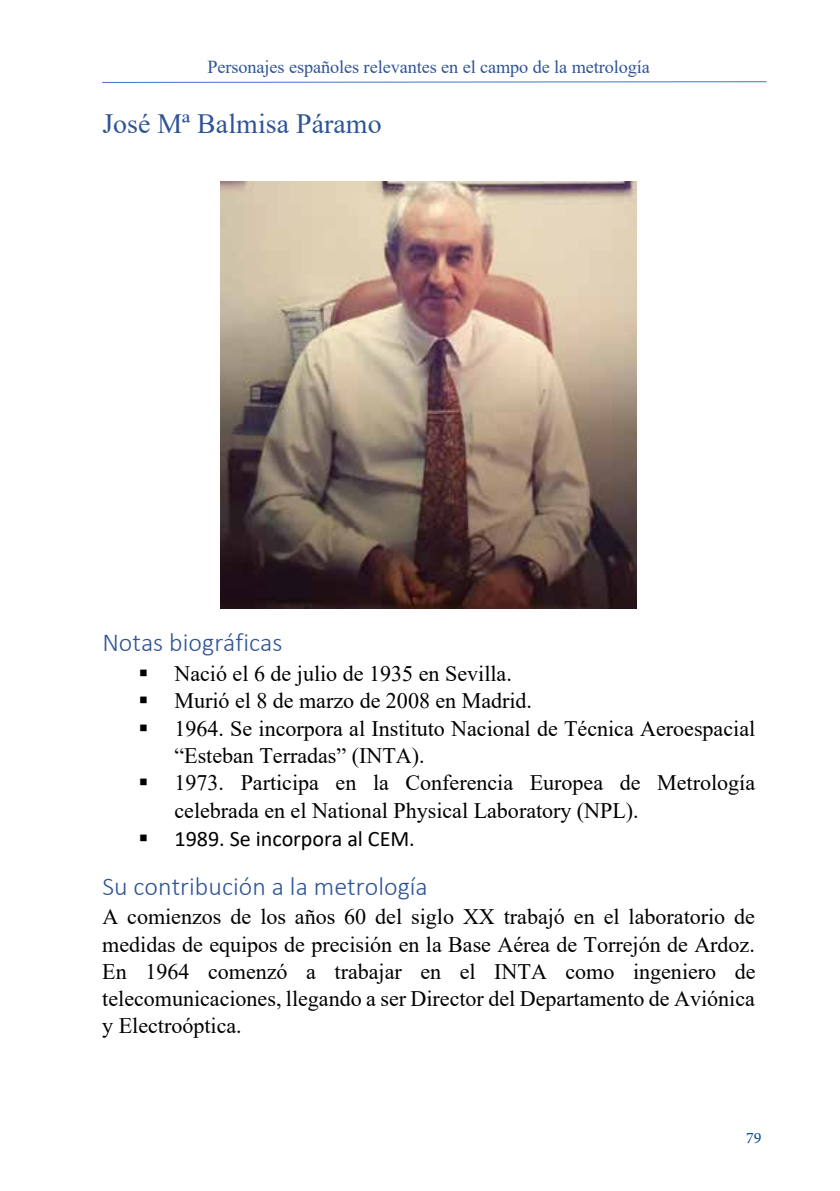
<style>
.page{position:relative;width:840px;height:1191px;background:#fff}
.page>*{position:absolute;margin:0;border:0;box-sizing:border-box;transform-origin:0 0}
.t1{font:27.8px "Times New Roman";color:#2f5496}
.t2{font:300 26px "Calibri";color:#2f5496}
.t3{font:22px/27.2px "Times New Roman";color:#000}
.t4{font:22px "Calibri";color:#000}
.t5{font:18.2px "Times New Roman";letter-spacing:-.005em;color:#2f5496}
.t6{font:16px "Minion Pro";color:#004994}
</style>
<div class="page">
<svg style="left:102px;top:81px;width:665px;height:2px"></svg>
<img style="left:221px;top:182px;width:415px;height:426px">
<p class="t5" style="left:207px;top:55px;width:443px">Personajes españoles relevantes en el campo de la metrología</p>
<p class="t1" style="left:102px;top:104px;width:281px">José Mª Balmisa Páramo</p>
<p class="t2" style="left:102px;top:626px;width:181px">Notas biográficas</p>
<p class="t3" style="left:138px;top:659px;width:375px">▪ Nació el 6 de julio de 1935 en Sevilla.</p>
<p class="t3" style="left:138px;top:686px;width:395px">▪ Murió el 8 de marzo de 2008 en Madrid.</p>
<p class="t3" style="left:174px;top:714px;width:582px;text-indent:-36px">▪ 1964. Se incorpora al Instituto Nacional de Técnica Aeroespacial “Esteban Terradas” (INTA).</p>
<p class="t3" style="left:174px;top:768px;width:582px;text-indent:-36px">▪ 1973. Participa en la Conferencia Europea de Metrología celebrada en el National Physical Laboratory (NPL).</p>
<p class="t4" style="left:138px;top:823px;width:278px">▪ 1989. Se incorpora al CEM.</p>
<p class="t2" style="left:102px;top:869px;width:327px">Su contribución a la metrología</p>
<p class="t3" style="left:102px;top:902px;width:654px;text-align:justify">A comienzos de los años 60 del siglo XX trabajó en el laboratorio de medidas de equipos de precisión en la Base Aérea de Torrejón de Ardoz.<br>En 1964 comenzó a trabajar en el INTA como ingeniero de telecomunicaciones, llegando a ser Director del Departamento de Aviónica y Electroóptica.</p>
<p class="t6" style="left:745px;top:1128px;width:17px">79</p>
</div>
